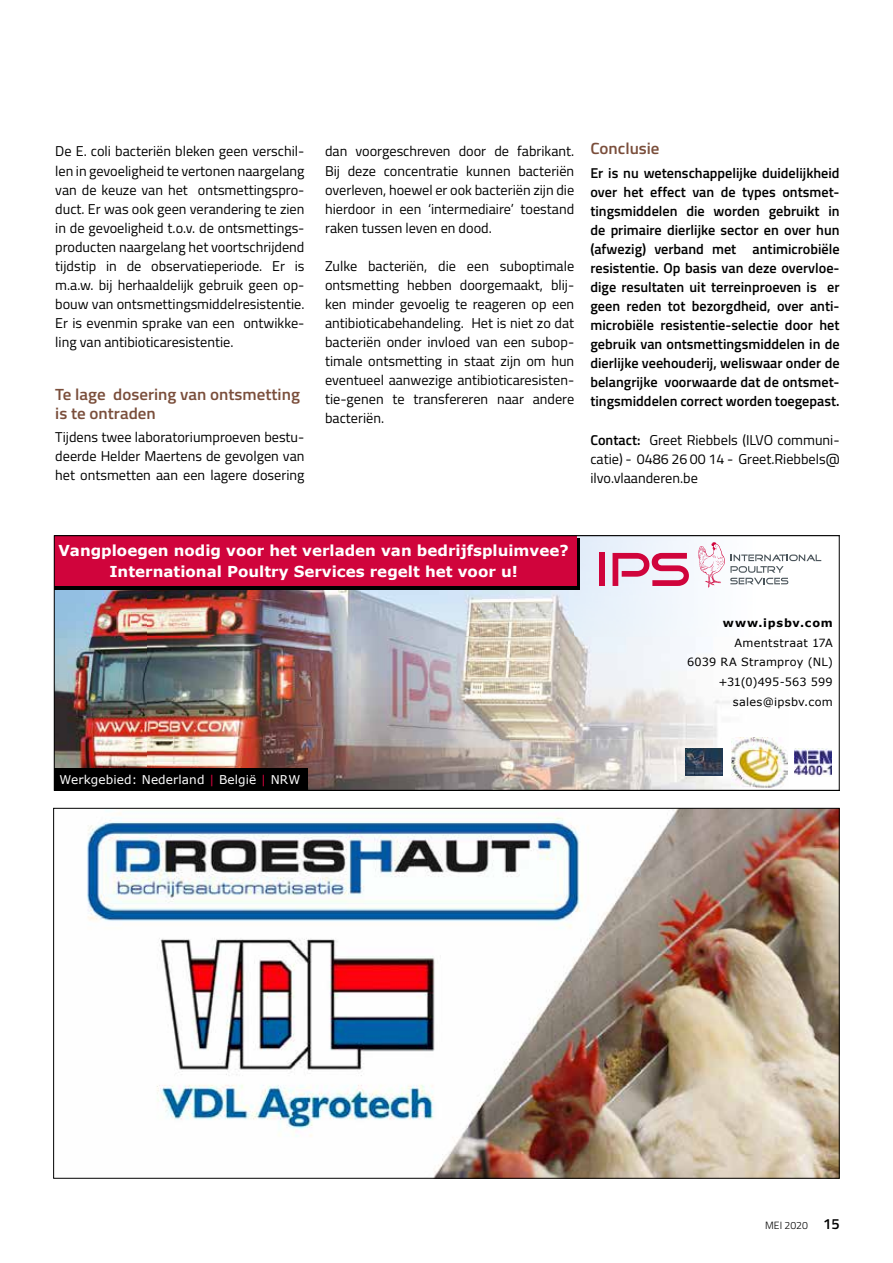
<style>
.page{position:relative;width:893px;height:1263px;background:#fff}
.page>*{position:absolute;margin:0;border:0;box-sizing:border-box;transform-origin:0 0}
.t1{font:600 16.2px/19px "Titillium Web";color:#7a4e3b;scale:1.05 1}
.t2{font:700 15.15px/21.1px "Verdana";color:#fff;text-align:center}
.t3{font:14.25px/19px "Titillium Web";color:#000;text-align:justify}
.t4{font:600 14.25px/19px "Titillium Web";color:#000;text-align:justify}
.t5{font:12px "Verdana";letter-spacing:.01em;color:#fff}
.t6{font:11.25px/19.6px "Verdana";letter-spacing:.025em;color:#000;text-align:right}
.t7{font:700 11.25px "Verdana";letter-spacing:.075em;color:#000}
.t8{font:300 10.5px "Titillium Web";color:#000}
.s1{font-weight:600}
.s2{color:#d0043c}
.s3{font-weight:600;font-size:14.7px}
</style>
<div class="page">
<img style="left:87px;top:810px;width:751px;height:367px">
<img style="left:56px;top:537px;width:776px;height:252px">
<div style="left:54px;top:535px;width:786px;height:256px;border:1px solid #000"></div>
<p class="t3" style="left:55px;top:141px;width:251px">De E. coli bacteriën bleken geen verschil&shy;len in gevoeligheid te vertonen naargelang van de keuze van het ontsmettingspro&shy;duct. Er was ook geen verandering te zien in de gevoeligheid t.o.v. de ontsmettings&shy;producten naargelang het voortschrijdend tijdstip in de observatieperiode. Er is m.a.w. bij herhaaldelijk gebruik geen op&shy;bouw van ontsmettingsmiddelresistentie.<br>Er is evenmin sprake van een ontwikke&shy;ling van antibioticaresistentie.</p>
<p class="t1" style="left:55px;top:384px;width:234px">Te lage dosering van ontsmetting is te ontraden</p>
<p class="t3" style="left:55px;top:427px;width:251px">Tijdens twee laboratoriumproeven bestu&shy;deerde Helder Maertens de gevolgen van het ontsmetten aan een lagere dosering</p>
<p class="t3" style="left:325px;top:141px;width:251px">dan voorgeschreven door de fabrikant.<br>Bij deze concentratie kunnen bacteriën overleven, hoewel er ook bacteriën zijn die hierdoor in een ‘intermediaire’ toestand raken tussen leven en dood.</p>
<p class="t3" style="left:325px;top:256px;width:251px">Zulke bacteriën, die een suboptimale ontsmetting hebben doorgemaakt, blij&shy;ken minder gevoelig te reageren op een antibioticabehandeling. Het is niet zo dat bacteriën onder invloed van een subop&shy;timale ontsmetting in staat zijn om hun eventueel aanwezige antibioticaresisten&shy;tie-genen te transfereren naar andere bacteriën.</p>
<p class="t1" style="left:590px;top:138px;width:67px">Conclusie</p>
<p class="t4" style="left:590px;top:162px;width:251px">Er is nu wetenschappelijke duidelijkheid over het effect van de types ontsmet&shy;tingsmiddelen die worden gebruikt in de primaire dierlijke sector en over hun (afwezig) verband met antimicrobiële resistentie. Op basis van deze overvloe&shy;dige resultaten uit terreinproeven is er geen reden tot bezorgdheid, over anti&shy;microbiële resistentie-selectie door het gebruik van ontsmettingsmiddelen in de dierlijke veehouderij, weliswaar onder de belangrijke voorwaarde dat de ontsmet&shy;tingsmiddelen correct worden toegepast.</p>
<p class="t3" style="left:590px;top:430px;width:251px"><span class="s1">Contact:</span> Greet Riebbels (ILVO communi&shy;catie) - 0486 26 00 14 - Greet.Riebbels@ ilvo.vlaanderen.be</p>
<p class="t2" style="left:58px;top:539px;width:512px">Vangploegen nodig voor het verladen van bedrijfspluimvee?<br>International Poultry Services regelt het voor u!</p>
<p class="t7" style="left:723px;top:615px;width:111px">www.ipsbv.com</p>
<p class="t6" style="left:687px;top:633px;width:147px">Amentstraat 17A<br>6039 RA Stramproy (NL) +31(0)495-563 599 sales@ipsbv.com</p>
<p class="t5" style="left:60px;top:771px;width:242px">Werkgebied: Nederland <span class="s2">|</span> België <span class="s2">|</span> NRW</p>
<p class="t8" style="left:765px;top:1218px;width:76px">MEI 2020 <span class="s3">15</span></p>
</div>
